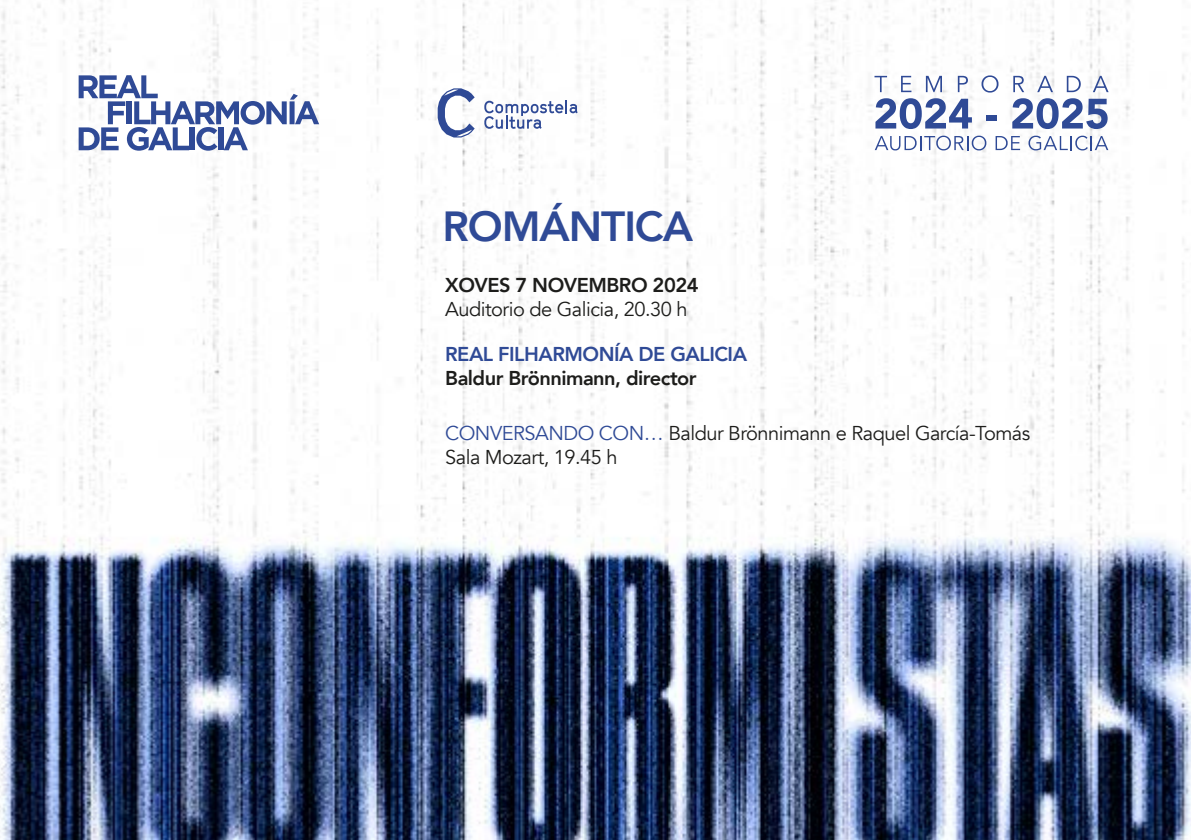
<style>
.page{position:relative;width:1191px;height:840px;background:#fff}
.page>*{position:absolute;margin:0;border:0;box-sizing:border-box;transform-origin:0 0}
.t1{font:800 42px "Avenir";letter-spacing:-.025em;color:#2f4a96}
.t2{font:20px/24px "Avenir";letter-spacing:-.025em;color:#1d1d1b}
.t3{font:800 20px "Avenir";letter-spacing:-.025em;color:#1d1d1b}
.t4{font:800 20px "Avenir";letter-spacing:-.025em;color:#2f4a96}
.s1{color:#2f4a96}
</style>
<div class="page">
<img style="left:0;top:0;width:1191px;height:839px">
<svg style="left:79px;top:75px;width:240px;height:76px"></svg>
<svg style="left:438px;top:88px;width:37px;height:49px"></svg>
<svg style="left:484px;top:100px;width:94px;height:29px"></svg>
<svg style="left:875px;top:98px;width:97px;height:31px"></svg>
<div style="left:986px;top:115px;width:10px;height:5px;background:#2f4a96"></div>
<svg style="left:1012px;top:98px;width:95px;height:31px"></svg>
<svg style="left:874px;top:76px;width:13px;height:16px"></svg>
<svg style="left:901px;top:76px;width:10px;height:16px"></svg>
<svg style="left:926px;top:76px;width:16px;height:16px"></svg>
<svg style="left:957px;top:76px;width:11px;height:16px"></svg>
<svg style="left:981px;top:75px;width:17px;height:17px"></svg>
<svg style="left:1013px;top:76px;width:11px;height:16px"></svg>
<svg style="left:1037px;top:76px;width:16px;height:16px"></svg>
<svg style="left:1066px;top:76px;width:14px;height:16px"></svg>
<svg style="left:1092px;top:76px;width:16px;height:16px"></svg>
<svg style="left:874px;top:136px;width:112px;height:14px"></svg>
<svg style="left:995px;top:136px;width:25px;height:14px"></svg>
<svg style="left:1028px;top:136px;width:80px;height:14px"></svg>
<h1 class="t1" style="left:442px;top:193px;width:252px">ROMÁNTICA</h1>
<p class="t3" style="left:445px;top:270px;width:255px">XOVES 7 NOVEMBRO 2024</p>
<p class="t2" style="left:445px;top:298px;width:244px">Auditorio de Galicia, 20.30 h</p>
<p class="t4" style="left:445px;top:338px;width:303px">REAL FILHARMONÍA DE GALICIA</p>
<p class="t3" style="left:445px;top:362px;width:253px">Baldur Brönnimann, director</p>
<p class="t2" style="left:445px;top:421px;width:586px"><span class="s1">CONVERSANDO CON…</span> Baldur Brönnimann e Raquel García-Tomás<br>Sala Mozart, 19.45 h</p>
</div>
